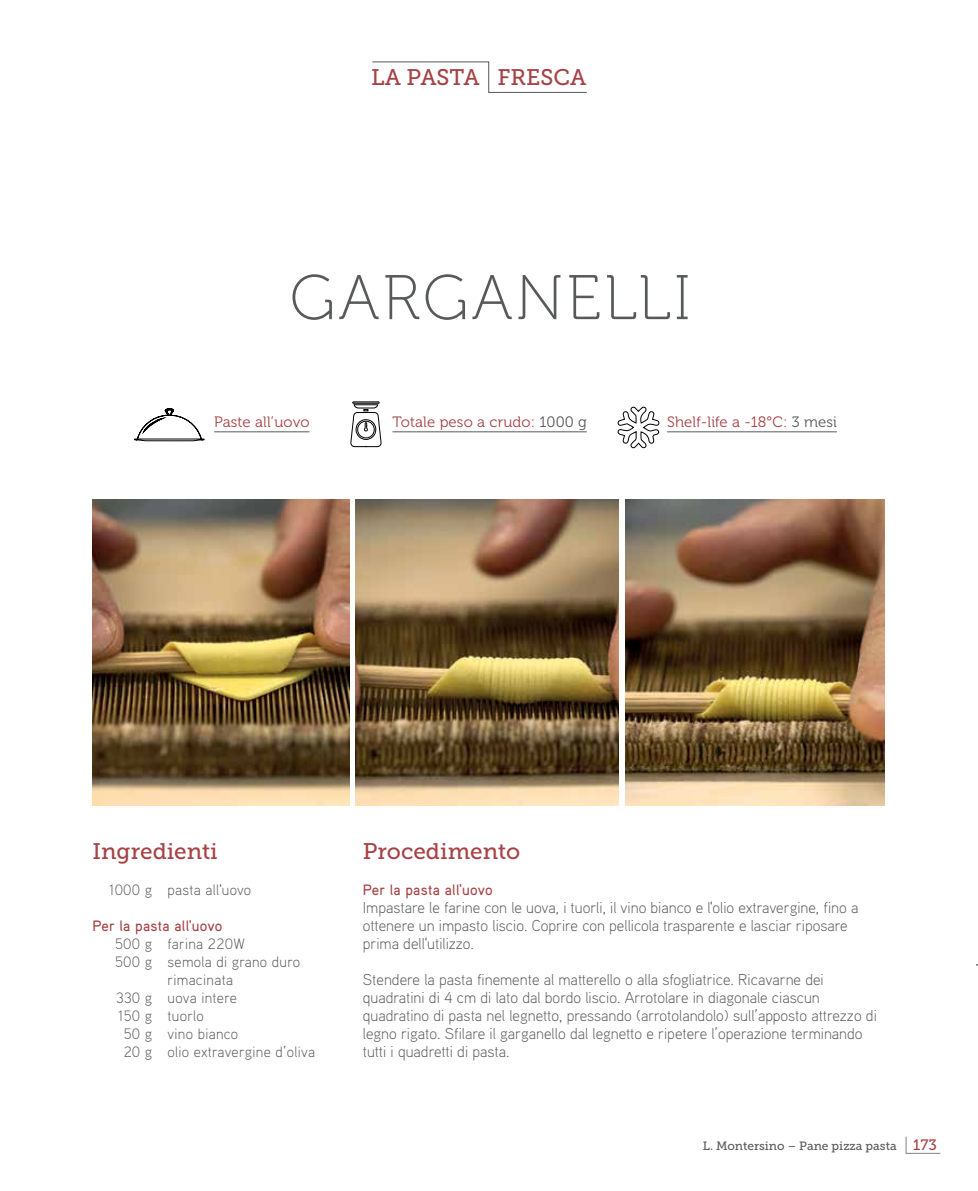
<style>
.page{position:relative;width:978px;height:1191px;background:#fff}
.page>*{position:absolute;margin:0;border:0;box-sizing:border-box;transform-origin:0 0}
.t1{font:63px "Museo 100";letter-spacing:.05em;color:#58595b}
.t2{font:22.5px "Museo Slab 500";color:#a64245}
.t3{font:300 15.75px/18px "Aaux Pro";color:#58595b}
.t4{font:300 15px "Aaux Pro";letter-spacing:.02em;color:#58595b}
.t5{font:15px "Museo 300";letter-spacing:.01em;color:#a64245}
.t6{font:500 15px "Aaux Pro";letter-spacing:.02em;color:#a64245}
.t7{font:12px "Museo Slab 500";color:#58595b}
.s1{color:#58595b}
.s2{font-size:15px;color:#a64245}
</style>
<div class="page">
<svg style="left:372px;top:61px;width:215px;height:32px"></svg>
<svg style="left:906px;top:1136px;width:34px;height:17px"></svg>
<img style="left:93px;top:499px;width:256px;height:306px">
<img style="left:355px;top:499px;width:264px;height:306px">
<img style="left:625px;top:499px;width:259px;height:306px">
<hr style="left:667px;top:431px;width:170px;height:1px;background:#58595b">
<svg style="left:617px;top:406px;width:43px;height:43px"></svg>
<hr style="left:214px;top:431px;width:96px;height:1px;background:#58595b">
<hr style="left:392px;top:431px;width:195px;height:1px;background:#58595b">
<svg style="left:134px;top:408px;width:71px;height:33px"></svg>
<svg style="left:350px;top:401px;width:32px;height:47px"></svg>
<h2 class="t2" style="left:371px;top:65px;width:217px">LA PASTA FRESCA</h2>
<h1 class="t1" style="left:290px;top:264px;width:403px">GARGANELLI</h1>
<p class="t5" style="left:214px;top:414px;width:97px">Paste all’uovo</p>
<p class="t5" style="left:392px;top:414px;width:196px">Totale peso a crudo: <span class="s1">1000 g</span></p>
<p class="t5" style="left:667px;top:414px;width:171px">Shelf-life a -18°C: <span class="s1">3 mesi</span></p>
<h2 class="t2" style="left:93px;top:839px;width:127px">Ingredienti</h2>
<p class="t4" style="left:109px;top:880px;width:144px">1000 g pasta all'uovo</p>
<p class="t6" style="left:93px;top:916px;width:131px">Per la pasta all'uovo</p>
<p class="t4" style="left:115px;top:934px;width:131px">500 g farina 220W</p>
<p class="t4" style="left:115px;top:952px;width:187px">500 g semola di grano duro</p>
<p class="t4" style="left:168px;top:970px;width:67px">rimacinata</p>
<p class="t4" style="left:116px;top:988px;width:122px">330 g uova intere</p>
<p class="t4" style="left:118px;top:1006px;width:87px">150 g tuorlo</p>
<p class="t4" style="left:124px;top:1024px;width:116px">50 g vino bianco</p>
<p class="t4" style="left:124px;top:1042px;width:193px">20 g olio extravergine d’oliva</p>
<h2 class="t2" style="left:363px;top:839px;width:159px">Procedimento</h2>
<p class="t6" style="left:363px;top:880px;width:131px">Per la pasta all'uovo</p>
<p class="t3" style="left:363px;top:898px;width:497px">Impastare le farine con le uova, i tuorli, il vino bianco e l'olio extravergine, fino a ottenere un impasto liscio. Coprire con pellicola trasparente e lasciar riposare prima dell'utilizzo.</p>
<p class="t3" style="left:363px;top:970px;width:516px">Stendere la pasta finemente al matterello o alla sfogliatrice. Ricavarne dei quadratini di 4 cm di lato dal bordo liscio. Arrotolare in diagonale ciascun quadratino di pasta nel legnetto, pressando (arrotolandolo) sull’apposto attrezzo di legno rigato. Sfilare il garganello dal legnetto e ripetere l’operazione terminando tutti i quadretti di pasta.</p>
<p class="t7" style="left:703px;top:1138px;width:236px">L. Montersino – Pane pizza pasta <span class="s2">173</span></p>
</div>
